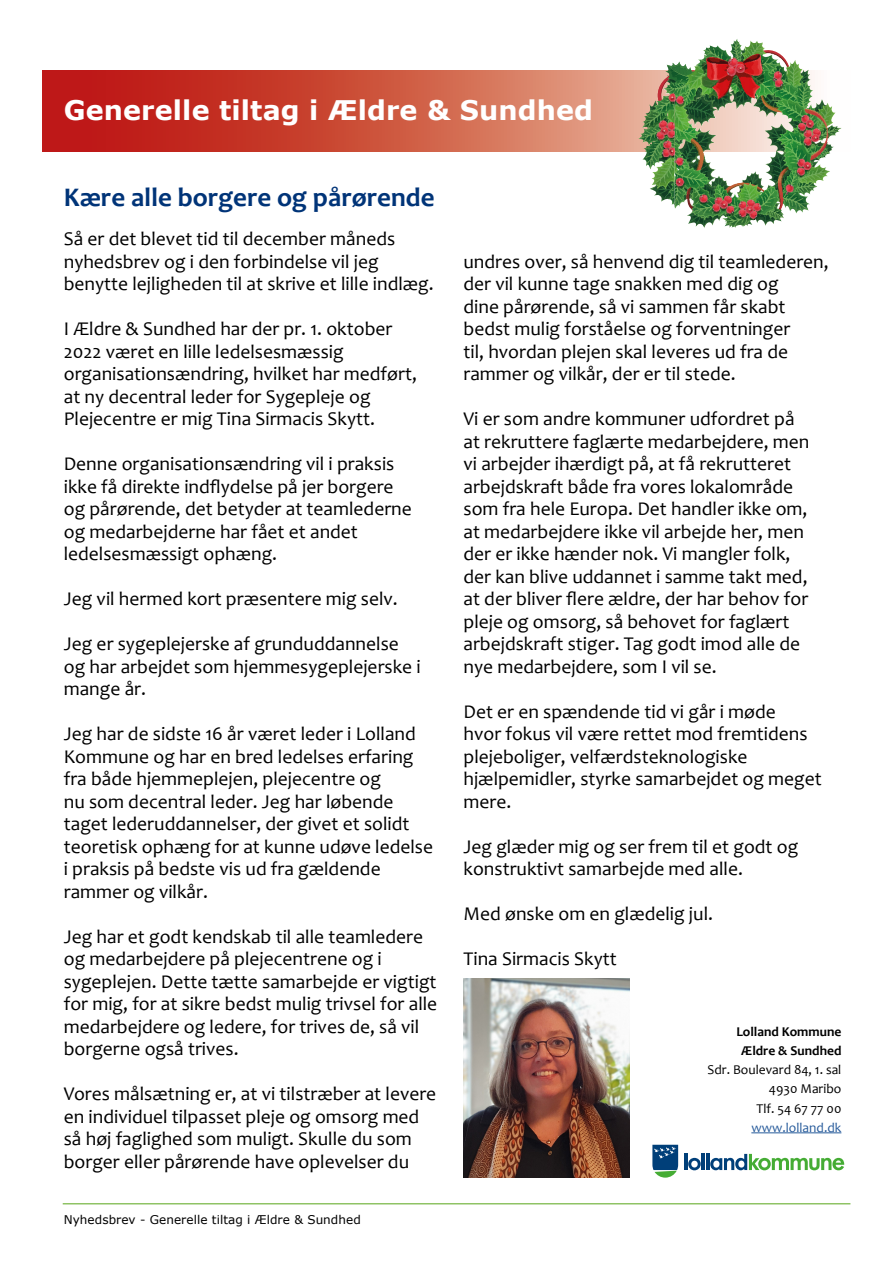
<style>
.page{position:relative;width:893px;height:1263px;background:#fff}
.page>*{position:absolute;margin:0;border:0;box-sizing:border-box;transform-origin:0 0}
.t1{font:700 27px "Verdana";letter-spacing:.005em;color:#fff}
.L_RUBRIK_BRØDTEKST_16_17_Candara{font:700 27px "Candara";color:#003478}
.L_BRØDTEKST{font:19.5px/22.5px "Candara";color:#000}
.L_BRØDTEKST-2{font:13.5px "Candara";color:#000}
.L_BRØDTEKST-3{font:700 13.5px "Candara";color:#000}
.L_BRØDTEKST-4{font:13.5px "Candara";color:#275b9b}
.t2{font:12px "Verdana";letter-spacing:.005em;color:#000}
</style>
<div class="page">
<hr style="left:63px;top:1203px;width:787px;height:1px;background:#58a618">
<svg style="left:43px;top:70px;width:799px;height:81px;background:#c55e4a"></svg>
<svg style="left:701px;top:133px;width:9px;height:10px"></svg>
<svg style="left:686px;top:150px;width:6px;height:6px"></svg>
<svg style="left:770px;top:159px;width:12px;height:11px"></svg>
<img style="left:653px;top:41px;width:112px;height:80px">
<img style="left:683px;top:40px;width:53px;height:39px">
<img style="left:638px;top:82px;width:33px;height:78px">
<hr style="left:751px;top:1132px;width:90px;height:1px;background:#275b9b">
<hr style="left:684px;top:1154px;width:3px;height:16px;background:#003f79">
<svg style="left:688px;top:1158px;width:13px;height:12px"></svg>
<hr style="left:702px;top:1154px;width:3px;height:16px;background:#003f79">
<hr style="left:706px;top:1154px;width:3px;height:16px;background:#003f79">
<svg style="left:710px;top:1154px;width:134px;height:16px"></svg>
<svg style="left:652px;top:1145px;width:26px;height:32px"></svg>
<img style="left:463px;top:978px;width:166px;height:200px">
<h1 class="t1" style="left:64px;top:91px;width:531px">Generelle tiltag i Ældre &amp; Sundhed</h1>
<h3 class="L_RUBRIK_BRØDTEKST_16_17_Candara" style="left:64px;top:181px;width:372px">Kære alle borgere og pårørende</h3>
<p class="L_BRØDTEKST" style="left:64px;top:227px;width:371px">Så er det blevet tid til december måneds nyhedsbrev og i den forbindelse vil jeg benytte lejligheden til at skrive et lille indlæg.</p>
<p class="L_BRØDTEKST" style="left:64px;top:317px;width:355px">I Ældre &amp; Sundhed har der pr. 1. oktober 2022 været en lille ledelsesmæssig organisationsændring, hvilket har medført, at ny decentral leder for Sygepleje og Plejecentre er mig Tina Sirmacis Skytt.</p>
<p class="L_BRØDTEKST" style="left:64px;top:452px;width:349px">Denne organisationsændring vil i praksis ikke få direkte indflydelse på jer borgere og pårørende, det betyder at teamlederne og medarbejderne har fået et andet ledelsesmæssigt ophæng.</p>
<p class="L_BRØDTEKST" style="left:64px;top:587px;width:336px">Jeg vil hermed kort præsentere mig selv.</p>
<p class="L_BRØDTEKST" style="left:64px;top:632px;width:358px">Jeg er sygeplejerske af grunduddannelse og har arbejdet som hjemmesygeplejerske i mange år.</p>
<p class="L_BRØDTEKST" style="left:64px;top:722px;width:371px">Jeg har de sidste 16 år været leder i Lolland Kommune og har en bred ledelses erfaring fra både hjemmeplejen, plejecentre og<br>nu som decentral leder. Jeg har løbende taget lederuddannelser, der givet et solidt teoretisk ophæng for at kunne udøve ledelse i praksis på bedste vis ud fra gældende rammer og vilkår.</p>
<p class="L_BRØDTEKST" style="left:64px;top:925px;width:375px">Jeg har et godt kendskab til alle teamledere og medarbejdere på plejecentrene og i sygeplejen. Dette tætte samarbejde er vigtigt for mig, for at sikre bedst mulig trivsel for alle medarbejdere og ledere, for trives de, så vil borgerne også trives.</p>
<p class="L_BRØDTEKST" style="left:64px;top:1082px;width:374px">Vores målsætning er, at vi tilstræber at levere en individuel tilpasset pleje og omsorg med så høj faglighed som muligt. Skulle du som borger eller pårørende have oplevelser du</p>
<p class="t2" style="left:64px;top:1211px;width:299px">Nyhedsbrev - Generelle tiltag i Ældre &amp; Sundhed</p>
<p class="L_BRØDTEKST" style="left:463px;top:250px;width:367px">undres over, så henvend dig til teamlederen, der vil kunne tage snakken med dig og<br>dine pårørende, så vi sammen får skabt bedst mulig forståelse og forventninger<br>til, hvordan plejen skal leveres ud fra de rammer og vilkår, der er til stede.</p>
<p class="L_BRØDTEKST" style="left:463px;top:407px;width:347px">Vi er som andre kommuner udfordret på at rekruttere faglærte medarbejdere, men vi arbejder ihærdigt på, at få rekrutteret arbejdskraft både fra vores lokalområde som fra hele Europa. Det handler ikke om, at medarbejdere ikke vil arbejde her, men der er ikke hænder nok. Vi mangler folk, der kan blive uddannet i samme takt med, at der bliver flere ældre, der har behov for pleje og omsorg, så behovet for faglært arbejdskraft stiger. Tag godt imod alle de nye medarbejdere, som I vil se.</p>
<p class="L_BRØDTEKST" style="left:463px;top:700px;width:360px">Det er en spændende tid vi går i møde<br>hvor fokus vil være rettet mod fremtidens plejeboliger, velfærdsteknologiske hjælpemidler, styrke samarbejdet og meget mere.</p>
<p class="L_BRØDTEKST" style="left:463px;top:835px;width:336px">Jeg glæder mig og ser frem til et godt og konstruktivt samarbejde med alle.</p>
<p class="L_BRØDTEKST" style="left:463px;top:902px;width:251px">Med ønske om en glædelig jul.</p>
<p class="L_BRØDTEKST" style="left:463px;top:947px;width:155px">Tina Sirmacis Skytt</p>
<p class="L_BRØDTEKST-3" style="left:736px;top:1023px;width:107px">Lolland Kommune</p>
<p class="L_BRØDTEKST-3" style="left:741px;top:1042px;width:102px">Ældre &amp; Sundhed</p>
<p class="L_BRØDTEKST-2" style="left:708px;top:1061px;width:135px">Sdr. Boulevard 84, 1. sal</p>
<p class="L_BRØDTEKST-2" style="left:769px;top:1080px;width:74px">4930 Maribo</p>
<p class="L_BRØDTEKST-2" style="left:756px;top:1100px;width:86px">Tlf. 54 67 77 00</p>
<p class="L_BRØDTEKST-4" style="left:751px;top:1119px;width:92px">www.lolland.dk</p>
</div>
